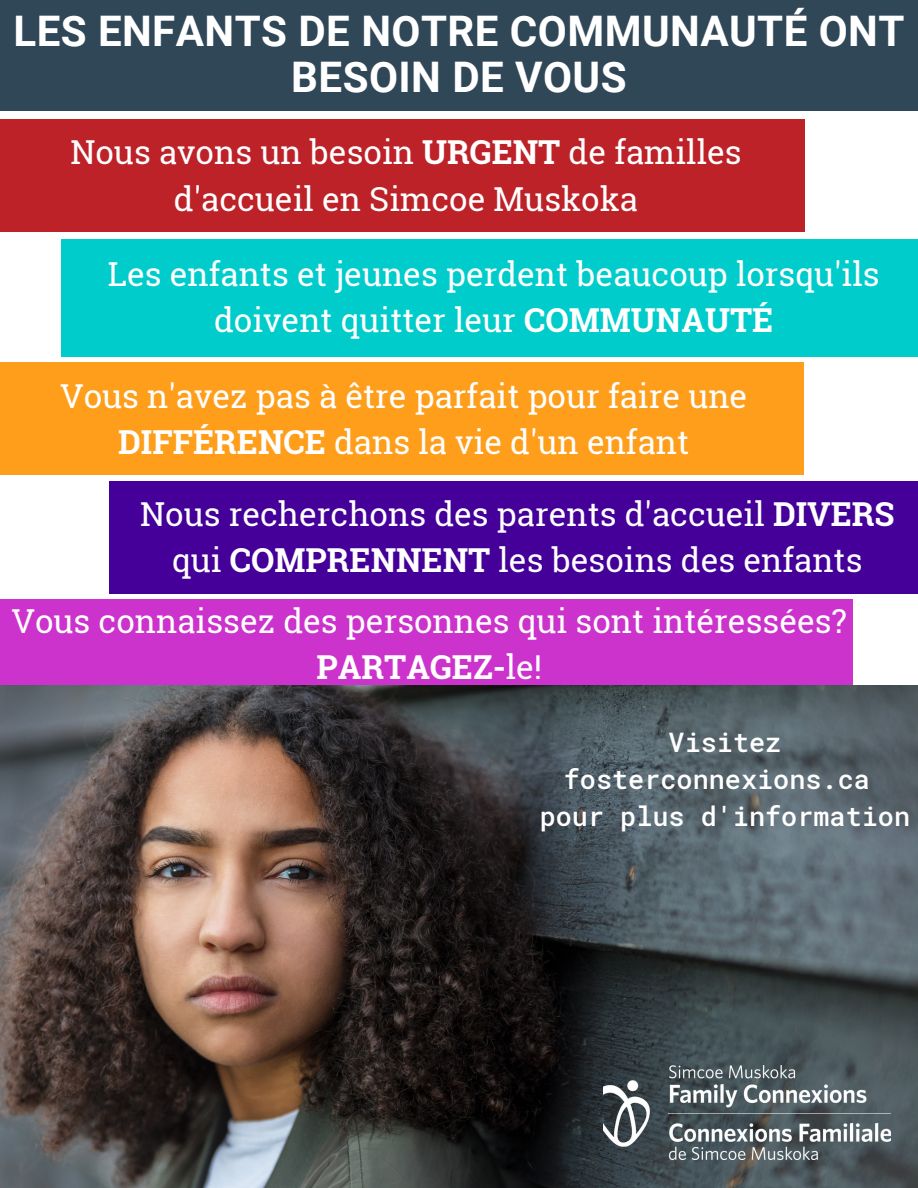
<style>
.page{position:relative;width:918px;height:1188px;background:#fff}
.page>*{position:absolute;margin:0;border:0;box-sizing:border-box;transform-origin:0 0}
.t1{font:700 42.15px/46.2px "Roboto";letter-spacing:.01em;color:#fff;text-align:center}
.t2{font:33px/46.2px "Roboto Slab";color:#fff;text-align:center}
.t3{font:500 26.85px/37.2px "Roboto Mono";color:#fff;text-align:center}
.s1{font-weight:700}
</style>
<div class="page">
<div style="left:0;top:119px;width:804px;height:113px;background:#be2229"></div>
<div style="left:0;top:599px;width:853px;height:132px;background:#c3c"></div>
<div style="left:61px;top:239px;width:857px;height:117px;background:#0cc"></div>
<div style="left:109px;top:481px;width:809px;height:113px;background:#409"></div>
<div style="left:0;top:363px;width:804px;height:112px;background:#ff9e1b"></div>
<div style="left:0;top:0;width:918px;height:110px;background:#304758"></div>
<img style="left:0;top:685px;width:918px;height:503px">
<img style="left:604px;top:1066px;width:287px;height:93px">
<p class="t1" style="left:13px;top:9px;width:893px">LES ENFANTS DE NOTRE COMMUNAUTÉ ONT<br>BESOIN DE VOUS</p>
<p class="t2" style="left:70px;top:128px;width:673px">Nous avons un besoin <span class="s1">URGENT</span> de familles d'accueil en Simcoe Muskoka</p>
<p class="t2" style="left:108px;top:250px;width:773px">Les enfants et jeunes perdent beaucoup lorsqu'ils doivent quitter leur <span class="s1">COMMUNAUTÉ</span></p>
<p class="t2" style="left:60px;top:372px;width:689px">Vous n'avez pas à être parfait pour faire une<br><span class="s1">DIFFÉRENCE</span> dans la vie d'un enfant</p>
<p class="t2" style="left:140px;top:490px;width:756px">Nous recherchons des parents d'accueil <span class="s1">DIVERS </span>qui <span class="s1">COMPRENNENT</span> les besoins des enfants</p>
<p class="t2" style="left:11px;top:597px;width:837px">Vous connaissez des personnes qui sont intéressées?<br><span class="s1">PARTAGEZ-</span>le!</p>
<p class="t3" style="left:564px;top:723px;width:308px">Visitez fosterconnexions.ca</p>
<p class="t3" style="left:540px;top:797px;width:372px">pour plus d'information</p>
</div>
